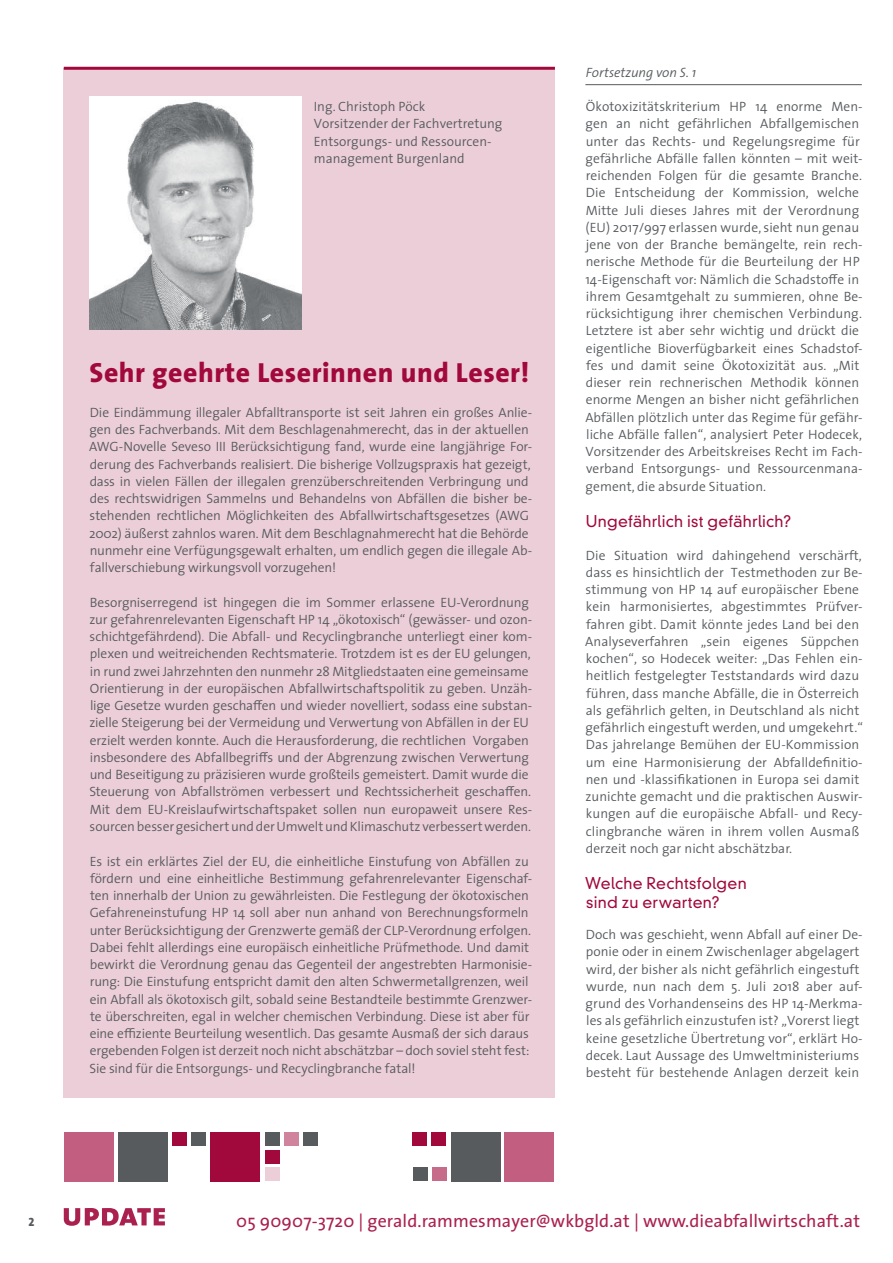
<style>
.page{position:relative;width:893px;height:1263px;background:#fff}
.page>*{position:absolute;margin:0;border:0;box-sizing:border-box;transform-origin:0 0}
.t1{font:800 27.75px "The Sans";letter-spacing:.02em;color:#a1083b}
.t2{font:18px "The Sans";letter-spacing:.005em;color:#aa204f}
.t3{font:300 15.75px/18.9px "DIN Neuzeit Grotesk Std";letter-spacing:.015em;color:#a1083b}
.t4{font:300 13.5px/17.2px "The Sans";color:#575b5e}
.t5{font:italic 300 13.5px "The Sans";letter-spacing:-.005em;color:#575b5e}
.t6{font:12px "The Sans Extra Bold Caps";color:#575b5e}
</style>
<div class="page">
<div style="left:64px;top:70px;width:491px;height:1028px;background:#ecced8"></div>
<svg style="left:64px;top:1208px;width:101px;height:18px"></svg>
<hr style="left:64px;top:67px;width:491px;height:3px;background:#a1083b">
<div style="left:64px;top:1132px;width:49px;height:49px;background:#c25e80"></div>
<div style="left:118px;top:1132px;width:50px;height:49px;background:#575b5e"></div>
<div style="left:211px;top:1132px;width:49px;height:49px;background:#a1083b"></div>
<div style="left:191px;top:1132px;width:15px;height:14px;background:#575b5e"></div>
<div style="left:172px;top:1132px;width:15px;height:14px;background:#a1083b"></div>
<div style="left:284px;top:1132px;width:15px;height:14px;background:#d0839d"></div>
<div style="left:265px;top:1132px;width:14px;height:14px;background:#575b5e"></div>
<div style="left:303px;top:1132px;width:15px;height:14px;background:#575b5e"></div>
<div style="left:265px;top:1150px;width:14px;height:13px;background:#a1083b"></div>
<div style="left:265px;top:1167px;width:14px;height:14px;background:#ecced8"></div>
<div style="left:505px;top:1132px;width:49px;height:49px;background:#c25e80"></div>
<div style="left:451px;top:1132px;width:49px;height:49px;background:#575b5e"></div>
<div style="left:412px;top:1132px;width:15px;height:14px;background:#a1083b"></div>
<div style="left:432px;top:1132px;width:14px;height:14px;background:#a1083b"></div>
<div style="left:413px;top:1167px;width:14px;height:14px;background:#575b5e"></div>
<div style="left:432px;top:1167px;width:15px;height:14px;background:#c66b8a"></div>
<hr style="left:585px;top:84px;width:277px;height:1px;background:#575b5e">
<img style="left:89px;top:96px;width:212px;height:234px">
<p class="t6" style="left:29px;top:1212px;width:7px">2</p>
<p class="t4" style="left:314px;top:97px;width:190px">Ing. Christoph Pöck<br>Vorsitzender der Fachvertretung<br>Entsorgungs- und Ressourcen&shy;management Burgenland</p>
<h1 class="t1" style="left:90px;top:350px;width:441px">Sehr geehrte Leserinnen und Leser!</h1>
<p class="t4" style="left:89px;top:403px;width:445px">Die Eindämmung illegaler Abfalltransporte ist seit Jahren ein großes Anlie&shy;gen des Fachverbands. Mit dem Beschlagenahmerecht, das in der aktuellen AWG-Novelle Seveso III Berücksichtigung fand, wurde eine langjährige For&shy;derung des Fachverbands realisiert. Die bisherige Vollzugspraxis hat gezeigt, dass in vielen Fällen der illegalen grenzüberschreitenden Verbringung und des rechtswidrigen Sammelns und Behandelns von Abfällen die bisher be&shy;stehenden rechtlichen Möglichkeiten des Abfallwirtschaftsgesetzes (AWG 2002) äußerst zahnlos waren. Mit dem Beschlagnahmerecht hat die Behörde nunmehr eine Verfügungsgewalt erhalten, um endlich gegen die illegale Ab&shy;fallverschiebung wirkungsvoll vorzugehen!</p>
<p class="t4" style="left:89px;top:593px;width:444px">Besorgniserregend ist hingegen die im Sommer erlassene EU-Verordnung zur gefahrenrelevanten Eigenschaft HP 14 „ökotoxisch“ (gewässer- und ozon&shy;schichtgefährdend). Die Abfall- und Recyclingbranche unterliegt einer kom&shy;plexen und weitreichenden Rechtsmaterie. Trotzdem ist es der EU gelungen, in rund zwei Jahrzehnten den nunmehr 28 Mitgliedstaaten eine gemeinsame Orientierung in der europäischen Abfallwirtschaftspolitik zu geben. Unzäh&shy;lige Gesetze wurden geschaffen und wieder novelliert, sodass eine substan&shy;zielle Steigerung bei der Vermeidung und Verwertung von Abfällen in der EU erzielt werden konnte. Auch die Herausforderung, die rechtlichen Vorgaben insbesondere des Abfallbegriffs und der Abgrenzung zwischen Verwertung und Beseitigung zu präzisieren wurde großteils gemeistert. Damit wurde die Steuerung von Abfallströmen verbessert und Rechtssicherheit geschaffen.<br>Mit dem EU-Kreislaufwirtschaftspaket sollen nun europaweit unsere Res&shy;sourcen besser gesichert und der Umwelt und Klimaschutz verbessert werden.</p>
<p class="t4" style="left:90px;top:852px;width:444px">Es ist ein erklärtes Ziel der EU, die einheitliche Einstufung von Abfällen zu fördern und eine einheitliche Bestimmung gefahrenrelevanter Eigenschaf&shy;ten innerhalb der Union zu gewährleisten. Die Festlegung der ökotoxischen Gefahreneinstufung HP 14 soll aber nun anhand von Berechnungsformeln unter Berücksichtigung der Grenzwerte gemäß der CLP-Verordnung erfolgen.<br>Dabei fehlt allerdings eine europäisch einheitliche Prüfmethode. Und damit bewirkt die Verordnung genau das Gegenteil der angestrebten Harmonisie&shy;rung: Die Einstufung entspricht damit den alten Schwermetallgrenzen, weil ein Abfall als ökotoxisch gilt, sobald seine Bestandteile bestimmte Grenzwer&shy;te überschreiten, egal in welcher chemischen Verbindung. Diese ist aber für eine effiziente Beurteilung wesentlich. Das gesamte Ausmaß der sich daraus ergebenden Folgen ist derzeit noch nicht abschätzbar – doch soviel steht fest:<br>Sie sind für die Entsorgungs- und Recyclingbranche fatal!</p>
<p class="t5" style="left:586px;top:61px;width:112px">Fortsetzung von S. 1</p>
<p class="t4" style="left:585px;top:97px;width:279px">Ökotoxizitätskriterium HP 14 enorme Men&shy;gen an nicht gefährlichen Abfallgemischen unter das Rechts- und Regelungsregime für gefährliche Abfälle fallen könnten – mit weit&shy;reichenden Folgen für die gesamte Branche.<br>Die Entscheidung der Kommission, welche Mitte Juli dieses Jahres mit der Verordnung (EU) 2017/997 erlassen wurde, sieht nun genau jene von der Branche bemängelte, rein rech&shy;nerische Methode für die Beurteilung der HP 14-Eigenschaft vor: Nämlich die Schadstoffe in ihrem Gesamtgehalt zu summieren, ohne Be&shy;rücksichtigung ihrer chemischen Verbindung.<br>Letztere ist aber sehr wichtig und drückt die eigentliche Bioverfügbarkeit eines Schadstof&shy;fes und damit seine Ökotoxizität aus. „Mit dieser rein rechnerischen Methodik können enorme Mengen an bisher nicht gefährlichen Abfällen plötzlich unter das Regime für gefähr&shy;liche Abfälle fallen“, analysiert Peter Hodecek, Vorsitzender des Arbeitskreises Recht im Fach&shy;verband Entsorgungs- und Ressourcenmana&shy;gement, die absurde Situation.</p>
<p class="t3" style="left:586px;top:512px;width:207px">Ungefährlich ist gefährlich?</p>
<p class="t4" style="left:585px;top:546px;width:279px">Die Situation wird dahingehend verschärft, dass es hinsichtlich der Testmethoden zur Be&shy;stimmung von HP 14 auf europäischer Ebene kein harmonisiertes, abgestimmtes Prüfver&shy;fahren gibt. Damit könnte jedes Land bei den Analyseverfahren „sein eigenes Süppchen kochen“, so Hodecek weiter: „Das Fehlen ein&shy;heitlich festgelegter Teststandards wird dazu führen, dass manche Abfälle, die in Österreich als gefährlich gelten, in Deutschland als nicht gefährlich eingestuft werden, und umgekehrt.“ Das jahrelange Bemühen der EU-Kommission um eine Harmonisierung der Abfalldefinitio&shy;nen und -klassifikationen in Europa sei damit zunichte gemacht und die praktischen Auswir&shy;kungen auf die europäische Abfall- und Recy&shy;clingbranche wären in ihrem vollen Ausmaß derzeit noch gar nicht abschätzbar.</p>
<p class="t3" style="left:585px;top:874px;width:163px">Welche Rechtsfolgen sind zu erwarten?</p>
<p class="t4" style="left:586px;top:925px;width:279px">Doch was geschieht, wenn Abfall auf einer De&shy;ponie oder in einem Zwischenlager abgelagert wird, der bisher als nicht gefährlich eingestuft wurde, nun nach dem 5. Juli 2018 aber auf&shy;grund des Vorhandenseins des HP 14-Merkma&shy;les als gefährlich einzustufen ist? „Vorerst liegt keine gesetzliche Übertretung vor“, erklärt Ho&shy;decek. Laut Aussage des Umweltministeriums besteht für bestehende Anlagen derzeit kein</p>
<h2 class="t2" style="left:236px;top:1205px;width:625px">05 90907-3720 | gerald.rammesmayer@wkbgld.at | www.dieabfallwirtschaft.at</h2>
</div>
